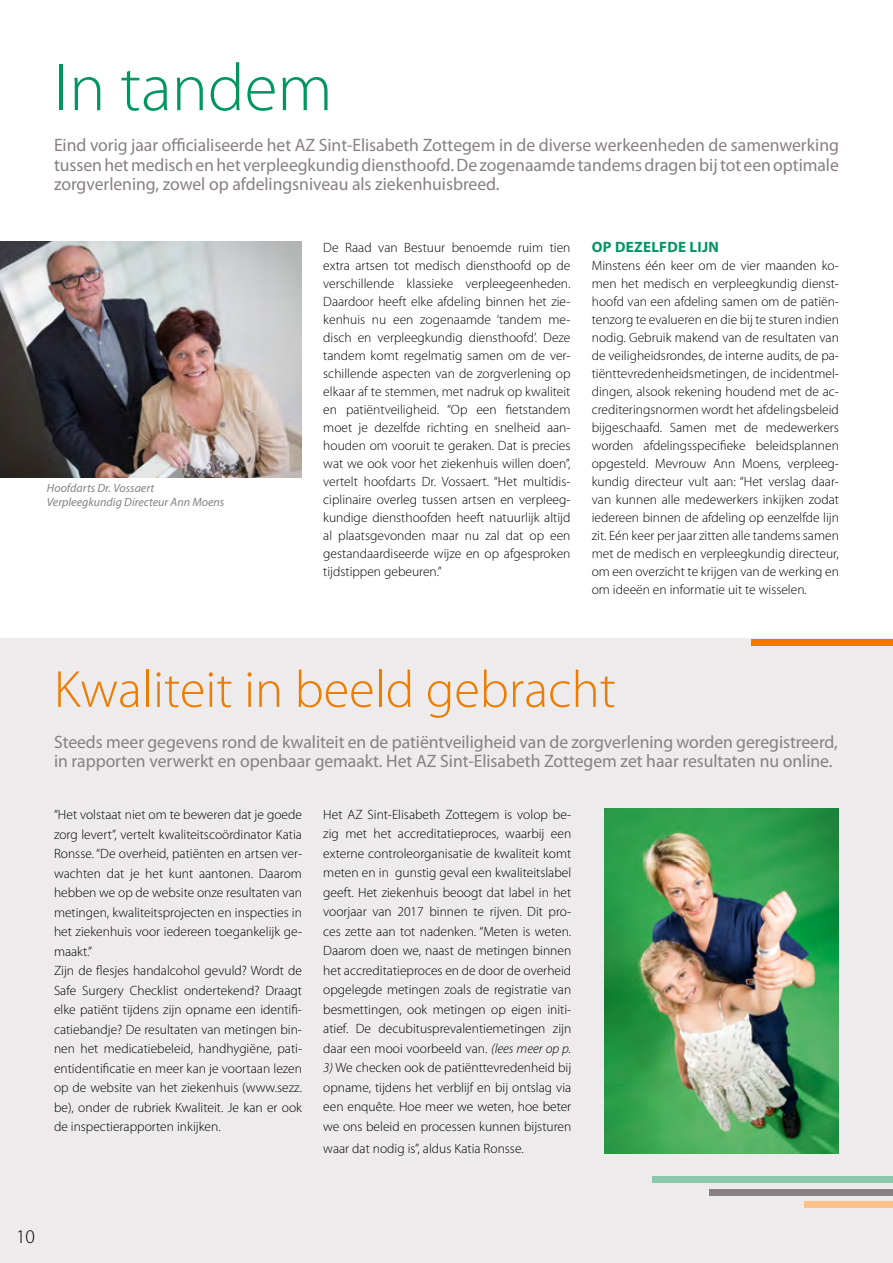
<style>
.page{position:relative;width:893px;height:1263px;background:#fff}
.page>*{position:absolute;margin:0;border:0;box-sizing:border-box;transform-origin:0 0}
.t1{font:300 67.5px "Myriad Pro";color:#00965f}
.t2{font:300 52.5px "Myriad Pro";color:#ef7c00}
.t3{font:300 19.35px "Myriad Pro";color:#000}
.t4{font:18px/19.5px "Myriad Pro";color:#888084}
.t5{font:700 15px "Myriad Pro";letter-spacing:.02em;color:#00965f}
.t6{font:300 13.5px/18px "Myriad Pro";color:#000;text-align:justify}
.t7{font:italic 12px/13.5px "Myriad Pro";color:#888084}
.s1{font-style:italic}
</style>
<div class="page">
<div style="left:0;top:639px;width:893px;height:624px;background:#edebeb"></div>
<div style="left:752px;top:639px;width:141px;height:6px;background:#ef7c00"></div>
<img style="left:0;top:241px;width:301px;height:236px">
<img style="left:604px;top:809px;width:235px;height:344px">
<div style="left:652px;top:1176px;width:241px;height:6px;background:#8ac9ae"></div>
<div style="left:709px;top:1189px;width:184px;height:6px;background:#888084"></div>
<div style="left:804px;top:1202px;width:89px;height:6px;background:#fac189"></div>
<h1 class="t1" style="left:54px;top:51px;width:280px">In tandem</h1>
<p class="t4" style="left:54px;top:136px;width:786px;text-align:justify">Eind vorig jaar officialiseerde het AZ Sint-Elisabeth Zottegem in de diverse werkeenheden de samenwerking tussen het medisch en het verpleegkundig diensthoofd. De zogenaamde tandems dragen bij tot een optimale zorgverlening, zowel op afdelingsniveau als ziekenhuisbreed.</p>
<p class="t7" style="left:47px;top:482px;width:179px">Hoofdarts Dr. Vossaert<br>Verpleegkundig Directeur Ann Moens</p>
<p class="t6" style="left:323px;top:239px;width:249px">De Raad van Bestuur benoemde ruim tien extra artsen tot medisch diensthoofd op de verschillende klassieke verpleegeenheden.<br>Daardoor heeft elke afdeling binnen het zie&shy;kenhuis nu een zogenaamde ‘tandem me&shy;disch en verpleegkundig diensthoofd’. Deze tandem komt regelmatig samen om de ver&shy;schillende aspecten van de zorgverlening op elkaar af te stemmen, met nadruk op kwaliteit en patiëntveiligheid. “Op een fietstandem moet je dezelfde richting en snelheid aan&shy;houden om vooruit te geraken. Dat is precies wat we ook voor het ziekenhuis willen doen”, vertelt hoofdarts Dr. Vossaert. “Het multidis&shy;ciplinaire overleg tussen artsen en verpleeg&shy;kundige diensthoofden heeft natuurlijk altijd al plaatsgevonden maar nu zal dat op een gestandaardiseerde wijze en op afgesproken tijdstippen gebeuren.”</p>
<p class="t5" style="left:592px;top:239px;width:129px">OP DEZELFDE LIJN</p>
<p class="t6" style="left:592px;top:257px;width:249px">Minstens één keer om de vier maanden ko&shy;men het medisch en verpleegkundig dienst&shy;hoofd van een afdeling samen om de patiën&shy;tenzorg te evalueren en die bij te sturen indien nodig. Gebruik makend van de resultaten van de veiligheidsrondes, de interne audits, de pa&shy;tiënttevredenheidsmetingen, de incidentmel&shy;dingen, alsook rekening houdend met de ac&shy;crediteringsnormen wordt het afdelingsbeleid bijgeschaafd. Samen met de medewerkers worden afdelingsspecifieke beleidsplannen opgesteld. Mevrouw Ann Moens, verpleeg&shy;kundig directeur vult aan: “Het verslag daar&shy;van kunnen alle medewerkers inkijken zodat iedereen binnen de afdeling op eenzelfde lijn zit. Eén keer per jaar zitten alle tandems samen met de medisch en verpleegkundig directeur, om een overzicht te krijgen van de werking en om ideeën en informatie uit te wisselen.</p>
<h2 class="t2" style="left:54px;top:660px;width:563px">Kwaliteit in beeld gebracht</h2>
<h3 class="t4" style="left:54px;top:732px;width:785px">Steeds meer gegevens rond de kwaliteit en de patiëntveiligheid van de zorgverlening worden geregistreerd, in rapporten verwerkt en openbaar gemaakt. Het AZ Sint-Elisabeth Zottegem zet haar resultaten nu online.</h3>
<p class="t6" style="left:54px;top:805px;width:250px;line-height:19.5px;text-align:left">“Het volstaat niet om te beweren dat je goede zorg levert”, vertelt kwaliteitscoördinator Katia Ronsse. “De overheid, patiënten en artsen ver&shy;wachten dat je het kunt aantonen. Daarom hebben we op de website onze resultaten van metingen, kwaliteitsprojecten en inspecties in het ziekenhuis voor iedereen toegankelijk ge&shy;maakt.”<br>Zijn de flesjes handalcohol gevuld? Wordt de Safe Surgery Checklist ondertekend? Draagt elke patiënt tijdens zijn opname een identifi&shy;catiebandje? De resultaten van metingen bin&shy;nen het medicatiebeleid, handhygiëne, pati&shy;ëntidentificatie en meer kan je voortaan lezen op de website van het ziekenhuis (www.sezz. be), onder de rubriek Kwaliteit. Je kan er ook de inspectierapporten inkijken.</p>
<p class="t6" style="left:323px;top:805px;width:250px;line-height:19.5px">Het AZ Sint-Elisabeth Zottegem is volop be&shy;zig met het accreditatieproces, waarbij een externe controleorganisatie de kwaliteit komt meten en in gunstig geval een kwaliteitslabel geeft. Het ziekenhuis beoogt dat label in het voorjaar van 2017 binnen te rijven. Dit pro&shy;ces zette aan tot nadenken. “Meten is weten.<br>Daarom doen we, naast de metingen binnen het accreditatieproces en de door de overheid opgelegde metingen zoals de registratie van besmettingen, ook metingen op eigen initi&shy;atief. De decubitusprevalentiemetingen zijn daar een mooi voorbeeld van. <span class="s1">(lees meer op p.</span></p>
<p class="t6" style="left:323px;top:1058px;width:249px;line-height:19.5px"><span class="s1">3)</span> We checken ook de patiënttevredenheid bij opname, tijdens het verblijf en bij ontslag via een enquête. Hoe meer we weten, hoe beter we ons beleid en processen kunnen bijsturen</p>
<p class="t6" style="left:323px;top:1139px;width:202px">waar dat nodig is”, aldus Katia Ronsse.</p>
<h3 class="t3" style="left:16px;top:1226px;width:20px">10</h3>
</div>
